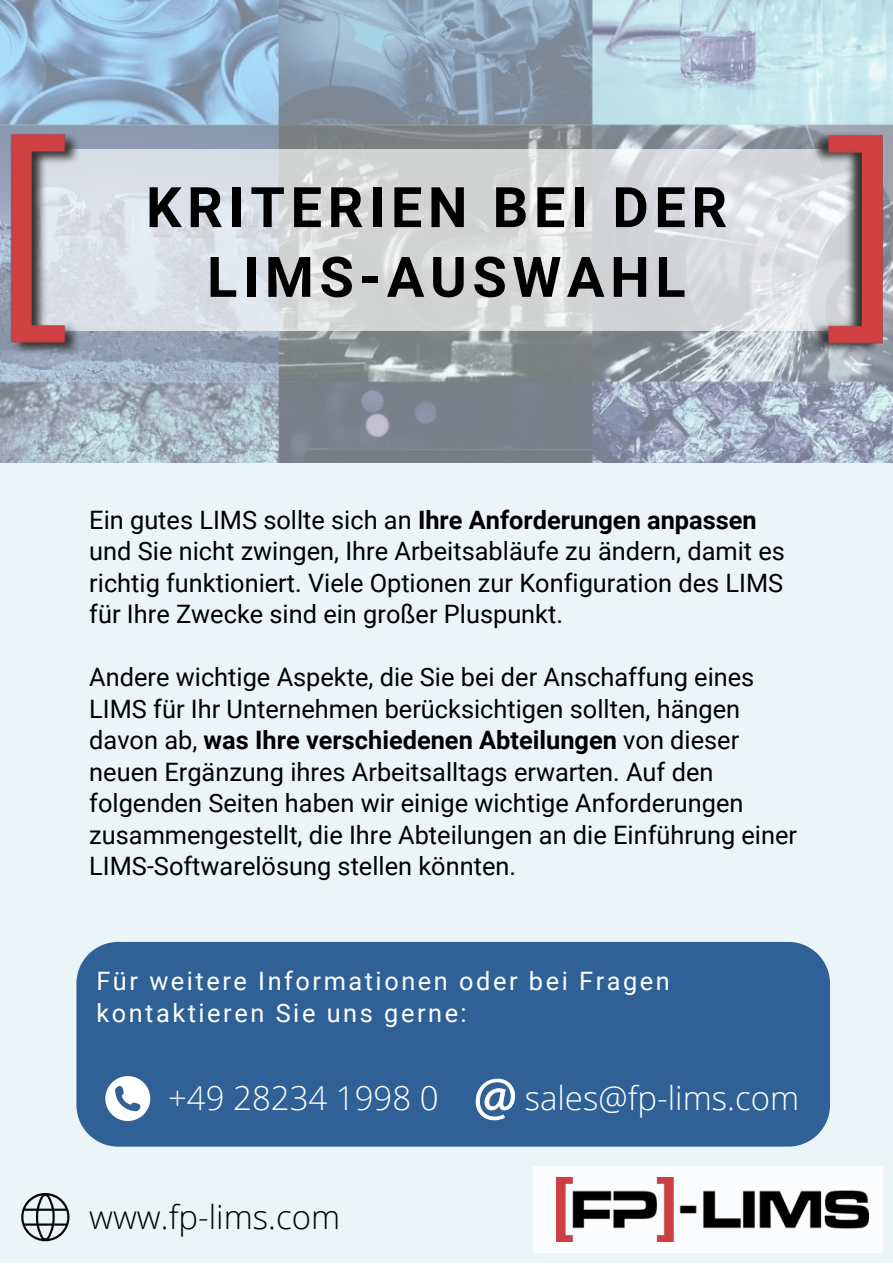
<style>
.page{position:relative;width:893px;height:1264px;background:#fff}
.page>*{position:absolute;margin:0;border:0;box-sizing:border-box;transform-origin:0 0}
.t1{font:700 55.95px/69.8px "Roboto";letter-spacing:.1em;color:#000;text-align:center}
.t2{font:300 33px "Open Sans";color:#fff}
.t3{font:300 33px "Open Sans";color:#000}
.t4{font:25.35px/31.5px "Roboto";color:#000}
.t5{font:25.35px/31.5px "Roboto";letter-spacing:.1em;color:#fff}
.s1{font-weight:700}
</style>
<div class="page">
<div style="left:0;top:0;width:892px;height:1262px;background:#ebf5f7"></div>
<div style="left:533px;top:1165px;width:349px;height:87px;background:#fff"></div>
<img style="left:556px;top:1177px;width:312px;height:64px">
<img style="left:0;top:0;width:892px;height:462px">
<svg style="left:91px;top:149px;width:710px;height:181px;fill:#d7d9dd"></svg>
<div style="left:76px;top:941px;width:754px;height:205px;background:#2f6196"></div>
<svg style="left:105px;top:1076px;width:45px;height:45px;background:#bacadc"></svg>
<svg style="left:475px;top:1078px;width:40px;height:42px;background:#83a1c0"></svg>
<img style="left:0;top:59px;width:91px;height:311px">
<img style="left:801px;top:117px;width:91px;height:309px">
<svg style="left:21px;top:1192px;width:48px;height:49px"></svg>
<h1 class="t1" style="left:146px;top:170px;width:582px">KRITERIEN BEI DER<br>LIMS-AUSWAHL</h1>
<p class="t4" style="left:89px;top:503px;width:697px">Ein gutes LIMS sollte sich an <span class="s1">Ihre Anforderungen anpassen </span>und Sie nicht zwingen, Ihre Arbeitsabläufe zu ändern, damit es richtig funktioniert. Viele Optionen zur Konfiguration des LIMS für Ihre Zwecke sind ein großer Pluspunkt.</p>
<p class="t4" style="left:89px;top:660px;width:709px">Andere wichtige Aspekte, die Sie bei der Anschaffung eines LIMS für Ihr Unternehmen berücksichtigen sollten, hängen davon ab, <span class="s1">was Ihre verschiedenen Abteilungen</span> von dieser neuen Ergänzung ihres Arbeitsalltags erwarten. Auf den folgenden Seiten haben wir einige wichtige Anforderungen zusammengestellt, die Ihre Abteilungen an die Einführung einer LIMS-Softwarelösung stellen könnten.</p>
<p class="t5" style="left:96px;top:964px;width:575px">Für weitere Informationen oder bei Fragen kontaktieren Sie uns gerne:</p>
<h2 class="t2" style="left:168px;top:1075px;width:272px">+49 28234 1998 0</h2>
<h2 class="t2" style="left:524px;top:1075px;width:276px">sales@fp-lims.com</h2>
<h2 class="t3" style="left:89px;top:1194px;width:252px">www.fp-lims.com</h2>
</div>
